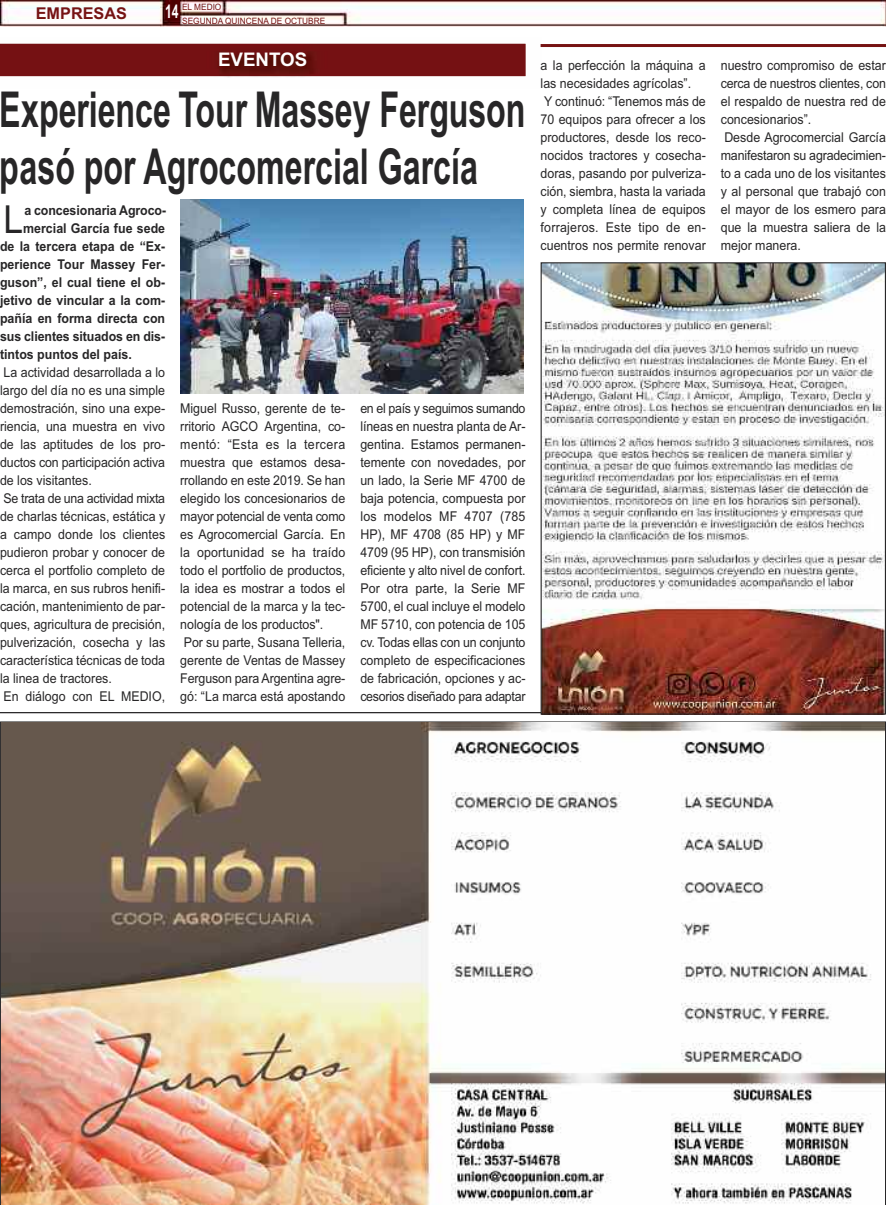
<style>
.page{position:relative;width:886px;height:1205px;background:#fff}
.page>*{position:absolute;margin:0;border:0;box-sizing:border-box;transform-origin:0 0}
.t1{font:700 49.5px/57px "Arial";color:#272627;scale:.65 1}
.t2{font:38.62px "Arial";color:#272627;scale:.92 1}
.t3{font:700 18.75px "Arial";color:#fff}
.t4{font:700 18.75px "Arial";color:#fff;scale:.65 1}
.t5{font:700 16.25px "Arial";color:#761313}
.t6{font:13.5px/18px "Arial";color:#272627;scale:.92 1}
.t7{font:700 13.5px "Arial";color:#272627;scale:.92 1}
.t8{font:8.75px/14.5px "Arial";color:#761313;scale:.95 1}
</style>
<div class="page">
<img style="left:0;top:0;width:886px;height:27px">
<img style="left:0;top:43px;width:526px;height:34px">
<img style="left:0;top:44px;width:525px;height:32px">
<img style="left:2px;top:723px;width:882px;height:481px">
<hr style="left:0;top:712px;width:886px;height:1px;background:#272627">
<img style="left:181px;top:199px;width:343px;height:194px">
<hr style="left:540px;top:44px;width:346px;height:3px;background:#761313">
<img style="left:542px;top:264px;width:342px;height:448px">
<div style="left:540px;top:262px;width:346px;height:452px;border:1px solid #272627"></div>
<p class="t5" style="left:36px;top:4px;width:93px">eMPreSAS</p>
<p class="t8" style="left:182px;top:0;width:152px">EL MEDIO<br>SEGUNDA QUINCENA DE OCTUBRE</p>
<h3 class="t4" style="left:165px;top:1px;width:22px">14</h3>
<h3 class="t3" style="left:218px;top:49px;width:91px">eventoS</h3>
<h1 class="t1" style="left:0;top:82px;width:810px">experience tour Massey ferguson pasó por Agrocomercial garcía</h1>
<h2 class="t2" style="left:4px;top:197px;width:23px">L</h2>
<p class="t7" style="left:24px;top:202px;width:156px">a concesionaria Agroco-</p>
<p class="t7" style="left:23px;top:220px;width:156px">mercial garcía fue sede</p>
<p class="t7" style="left:0;top:238px;width:181px">de la tercera etapa de “ex-</p>
<p class="t7" style="left:0;top:256px;width:181px">perience tour Massey fer-</p>
<p class="t7" style="left:0;top:274px;width:181px">guson”, el cual tiene el ob-</p>
<p class="t7" style="left:0;top:292px;width:181px">jetivo de vincular a la com-</p>
<p class="t7" style="left:0;top:310px;width:181px">pañía en forma directa con</p>
<p class="t7" style="left:0;top:328px;width:181px">sus clientes situados en dis-</p>
<p class="t7" style="left:0;top:346px;width:145px">tintos puntos del país.</p>
<p class="t6" style="left:0;top:363px;width:181px">La actividad desarrollada a lo largo del día no es una simple demostración, sino una expe&shy;riencia, una muestra en vivo de las aptitudes de los pro&shy;ductos con participación activa de los visitantes.<br>Se trata de una actividad mixta de charlas técnicas, estática y a campo donde los clientes pudieron probar y conocer de cerca el portfolio completo de la marca, en sus rubros henifi&shy;cación, mantenimiento de par&shy;ques, agricultura de precisión, pulverización, cosecha y las característica técnicas de toda la linea de tractores.<br>En diálogo con EL MEDIO,</p>
<p class="t6" style="left:180px;top:399px;width:181px">Miguel Russo, gerente de te&shy;rritorio AGCO Argentina, co&shy;mentó: “Esta es la tercera muestra que estamos desa&shy;rrollando en este 2019. Se han elegido los concesionarios de mayor potencial de venta como es Agrocomercial García. En la oportunidad se ha traído todo el portfolio de productos, la idea es mostrar a todos el potencial de la marca y la tec&shy;nología de los productos".<br>Por su parte, Susana Telleria, gerente de Ventas de Massey<br>Ferguson para Argentina agre&shy;gó: “La marca está apostando</p>
<p class="t6" style="left:360px;top:399px;width:181px;text-align:justify">en el país y seguimos sumando líneas en nuestra planta de Ar&shy;gentina. Estamos permanen&shy;temente con novedades, por un lado, la Serie MF 4700 de baja potencia, compuesta por los modelos MF 4707 (785<br>HP), MF 4708 (85 HP) y MF 4709 (95 HP), con transmisión eficiente y alto nivel de confort.<br>Por otra parte, la Serie MF 5700, el cual incluye el modelo MF 5710, con potencia de 105 cv. Todas ellas con un conjunto completo de especificaciones de fabricación, opciones y ac&shy;cesorios diseñado para adaptar</p>
<p class="t6" style="left:540px;top:56px;width:181px">a la perfección la máquina a las necesidades agrícolas”.<br>Y continuó: “Tenemos más de<br>70 equipos para ofrecer a los productores, desde los reco&shy;nocidos tractores y cosecha&shy;doras, pasando por pulveriza&shy;ción, siembra, hasta la variada y completa línea de equipos forrajeros. Este tipo de en&shy;cuentros nos permite renovar</p>
<p class="t6" style="left:721px;top:56px;width:181px">nuestro compromiso de estar cerca de nuestros clientes, con el respaldo de nuestra red de concesionarios”.<br>Desde Agrocomercial García manifestaron su agradecimien&shy;to a cada uno de los visitantes y al personal que trabajó con el mayor de los esmero para que la muestra saliera de la mejor manera.</p>
</div>
